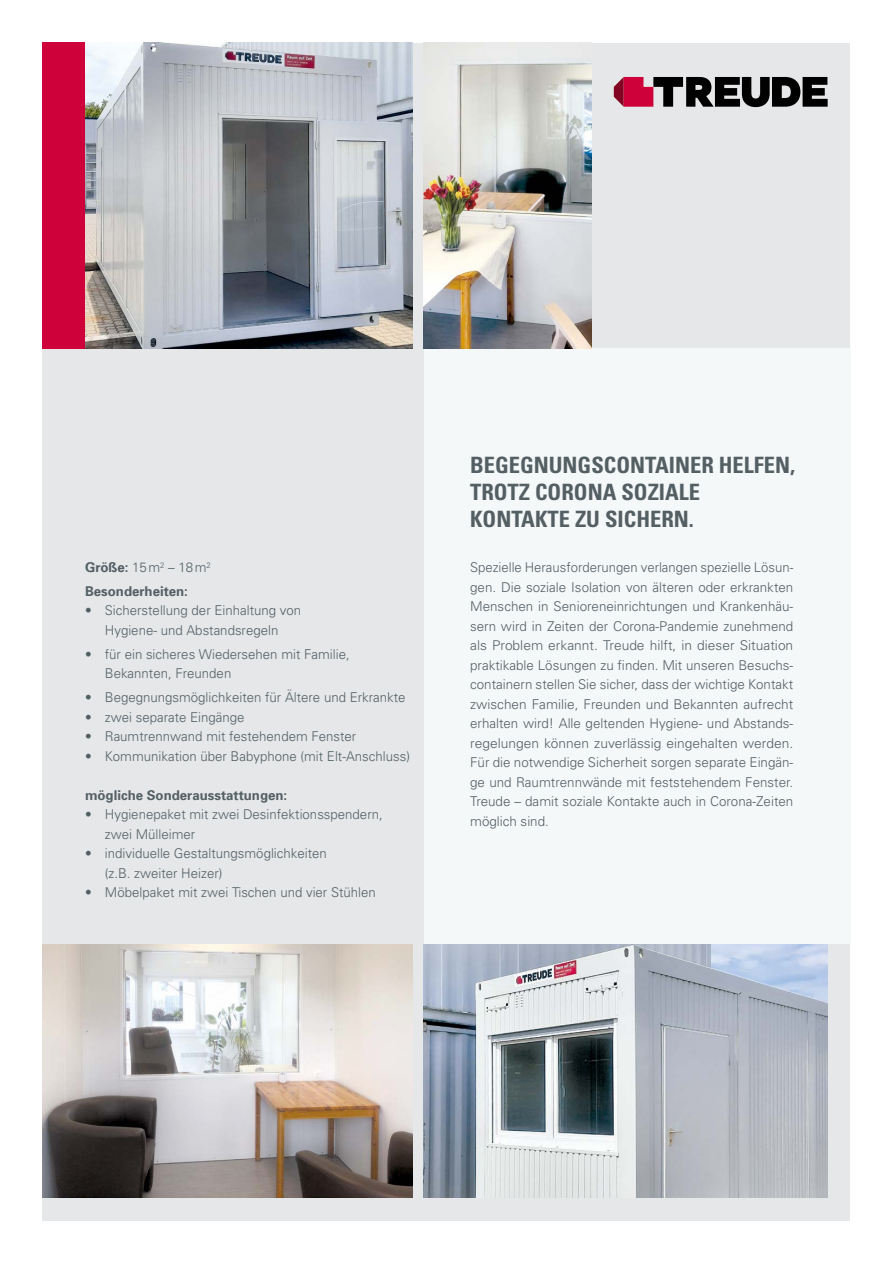
<style>
.page{position:relative;width:893px;height:1263px;background:#fff}
.page>*{position:absolute;margin:0;border:0;box-sizing:border-box;transform-origin:0 0}
.t1{font:700 condensed 22.5px/27px "Univers";color:#545f64}
.t2{font:300 13.5px/19.5px "Univers";color:#545f64}
.t3{font:700 13.5px/23.9px "Univers";color:#545f64}
.s1{font-weight:300}
</style>
<div class="page">
<div style="left:43px;top:43px;width:807px;height:1177px;background:#e5e7e9"></div>
<div style="left:424px;top:349px;width:426px;height:595px;background:#f5f8f9"></div>
<svg style="left:614px;top:77px;width:214px;height:30px"></svg>
<div style="left:43px;top:43px;width:42px;height:306px;background:#cf013b"></div>
<img style="left:424px;top:43px;width:167px;height:306px">
<img style="left:424px;top:944px;width:404px;height:253px">
<img style="left:43px;top:944px;width:369px;height:253px">
<img style="left:85px;top:43px;width:327px;height:306px">
<p class="t3" style="left:85px;top:555px;width:127px">Größe: <span class="s1">15m</span><sup>2</sup> <span class="s1">– 18m</span><sup>2<br></sup>Besonderheiten:</p>
<p class="t2" style="left:85px;top:601px;width:218px;text-align:center">• Sicherstellung der Einhaltung von<br>Hygiene- und Abstandsregeln</p>
<p class="t2" style="left:105px;top:644px;width:246px;text-indent:-20px">• für ein sicheres Wiedersehen mit Familie,<br>Bekannten, Freunden</p>
<p class="t2" style="left:85px;top:687px;width:322px">• Begegnungsmöglichkeiten für Ältere und Erkrankte</p>
<p class="t2" style="left:85px;top:707px;width:161px">• zwei separate Eingänge</p>
<p class="t2" style="left:85px;top:726px;width:273px">• Raumtrennwand mit festehendem Fenster</p>
<p class="t2" style="left:85px;top:746px;width:326px">• Kommunikation über Babyphone (mit Elt-Anschluss)</p>
<p class="t3" style="left:85px;top:783px;width:204px">mögliche Sonderausstattungen:</p>
<p class="t2" style="left:105px;top:804px;width:279px;text-indent:-20px">• Hygienepaket mit zwei Desinfektionsspendern, zwei Mülleimer</p>
<p class="t2" style="left:105px;top:843px;width:224px;text-indent:-20px">• individuelle Gestaltungsmöglichkeiten (z.B. zweiter Heizer)</p>
<p class="t2" style="left:85px;top:882px;width:292px">• Möbelpaket mit zwei Tischen und vier Stühlen</p>
<h1 class="t1" style="left:470px;top:452px;width:326px">BEGEGNUNGSCONTAINER HELFEN,<br>TROTZ CORONA SOZIALE<br>KONTAKTE ZU SICHERN.</h1>
<p class="t2" style="left:470px;top:557px;width:325px;text-align:justify">Spezielle Herausforderungen verlangen spezielle Lösun&shy;gen. Die soziale Isolation von älteren oder erkrankten Menschen in Senioreneinrichtungen und Krankenhäu&shy;sern wird in Zeiten der Corona-Pandemie zunehmend als Problem erkannt. Treude hilft, in dieser Situation praktikable Lösungen zu finden. Mit unseren Besuchs&shy;containern stellen Sie sicher, dass der wichtige Kontakt zwischen Familie, Freunden und Bekannten aufrecht erhalten wird! Alle geltenden Hygiene- und Abstands&shy;regelungen können zuverlässig eingehalten werden.<br>Für die notwendige Sicherheit sorgen separate Eingän&shy;ge und Raumtrennwände mit feststehendem Fenster.<br>Treude – damit soziale Kontakte auch in Corona-Zeiten möglich sind.</p>
</div>
